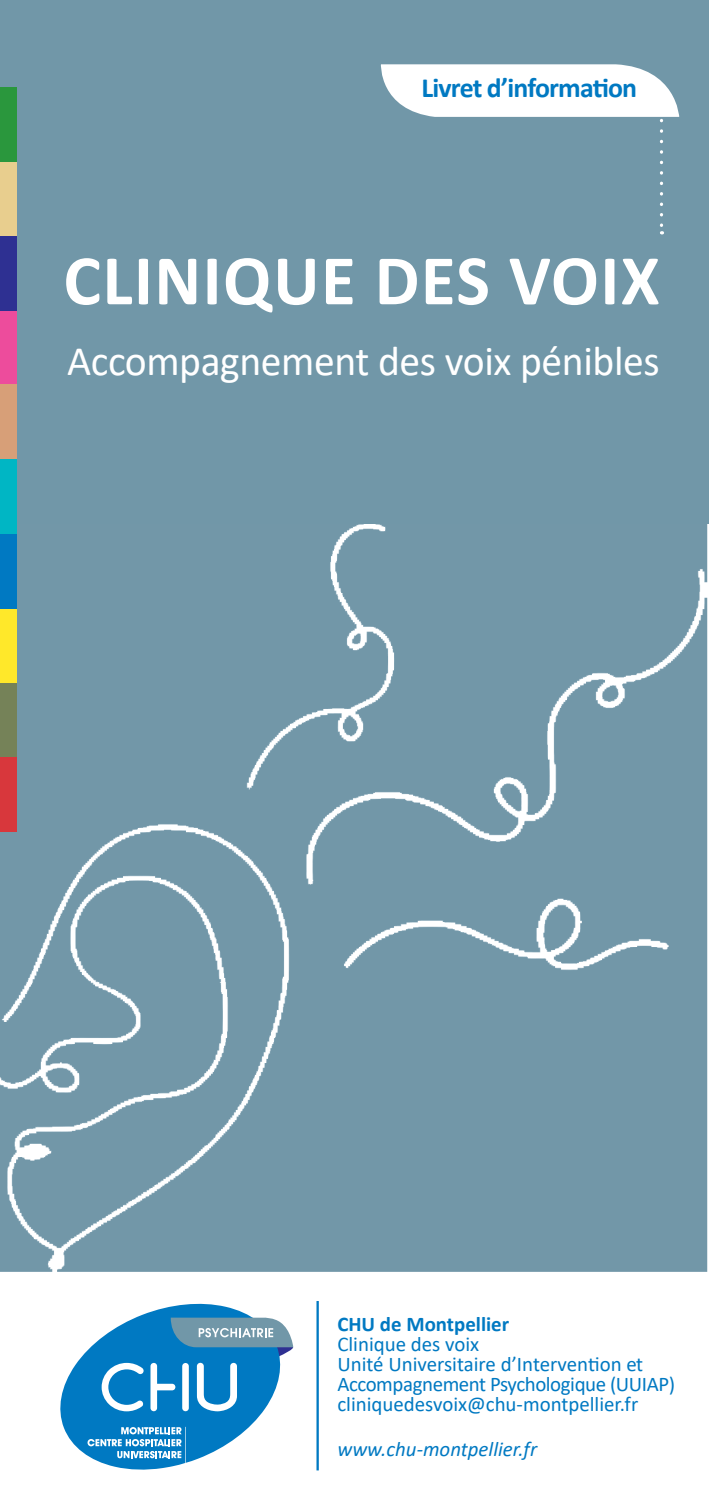
<style>
.page{position:relative;width:709px;height:1489px;background:#fff}
.page>*{position:absolute;margin:0;border:0;box-sizing:border-box;transform-origin:0 0}
.t1{font:700 71.75px "Calibri";letter-spacing:.02em;color:#fff}
.t2{font:42px "Calibri";letter-spacing:-.01em;color:#fff}
.t3{font:700 27.75px "Calibri";letter-spacing:-.03em;color:#0079c2}
.t4{font:21px/20px "Calibri";color:#0079c2}
.t5{font:italic 21px "Calibri";color:#0079c2}
.t6{font:700 21px "Calibri";color:#0079c2}
</style>
<div class="page">
<div style="left:0;top:0;width:709px;height:1181px;background:#7197a8"></div>
<svg style="left:380px;top:64px;width:299px;height:171px"></svg>
<hr style="left:316px;top:1300px;width:3px;height:170px;background:#0079c2">
<svg style="left:60px;top:1303px;width:233px;height:167px"></svg>
<img style="left:0;top:524px;width:709px;height:748px">
<div style="left:0;top:683px;width:16px;height:74px;background:#758258"></div>
<div style="left:0;top:608px;width:16px;height:75px;background:#ffe82a"></div>
<div style="left:0;top:757px;width:16px;height:74px;background:#d8373c"></div>
<div style="left:0;top:534px;width:16px;height:74px;background:#0079c2"></div>
<div style="left:0;top:459px;width:16px;height:75px;background:#00b6c4"></div>
<div style="left:0;top:311px;width:16px;height:73px;background:#ed4c9c"></div>
<div style="left:0;top:384px;width:16px;height:75px;background:#d79f78"></div>
<div style="left:0;top:236px;width:16px;height:74px;background:#2e3092"></div>
<div style="left:0;top:161px;width:16px;height:75px;background:#e8ce8e"></div>
<div style="left:0;top:87px;width:16px;height:74px;background:#2a973d"></div>
<h3 class="t3" style="left:421px;top:68px;width:217px">Livret d’information</h3>
<h1 class="t1" style="left:63px;top:230px;width:598px">CLINIQUE DES VOIX</h1>
<h2 class="t2" style="left:67px;top:332px;width:594px">Accompagnement des voix pénibles</h2>
<p class="t6" style="left:337px;top:1309px;width:173px">CHU de Montpellier</p>
<p class="t4" style="left:337px;top:1333px;width:339px">Clinique des voix<br>Unité Universitaire d’Intervention et Accompagnement Psychologique (UUIAP) cliniquedesvoix@chu-montpellier.fr</p>
<p class="t5" style="left:337px;top:1434px;width:201px">www.chu-montpellier.fr</p>
</div>
